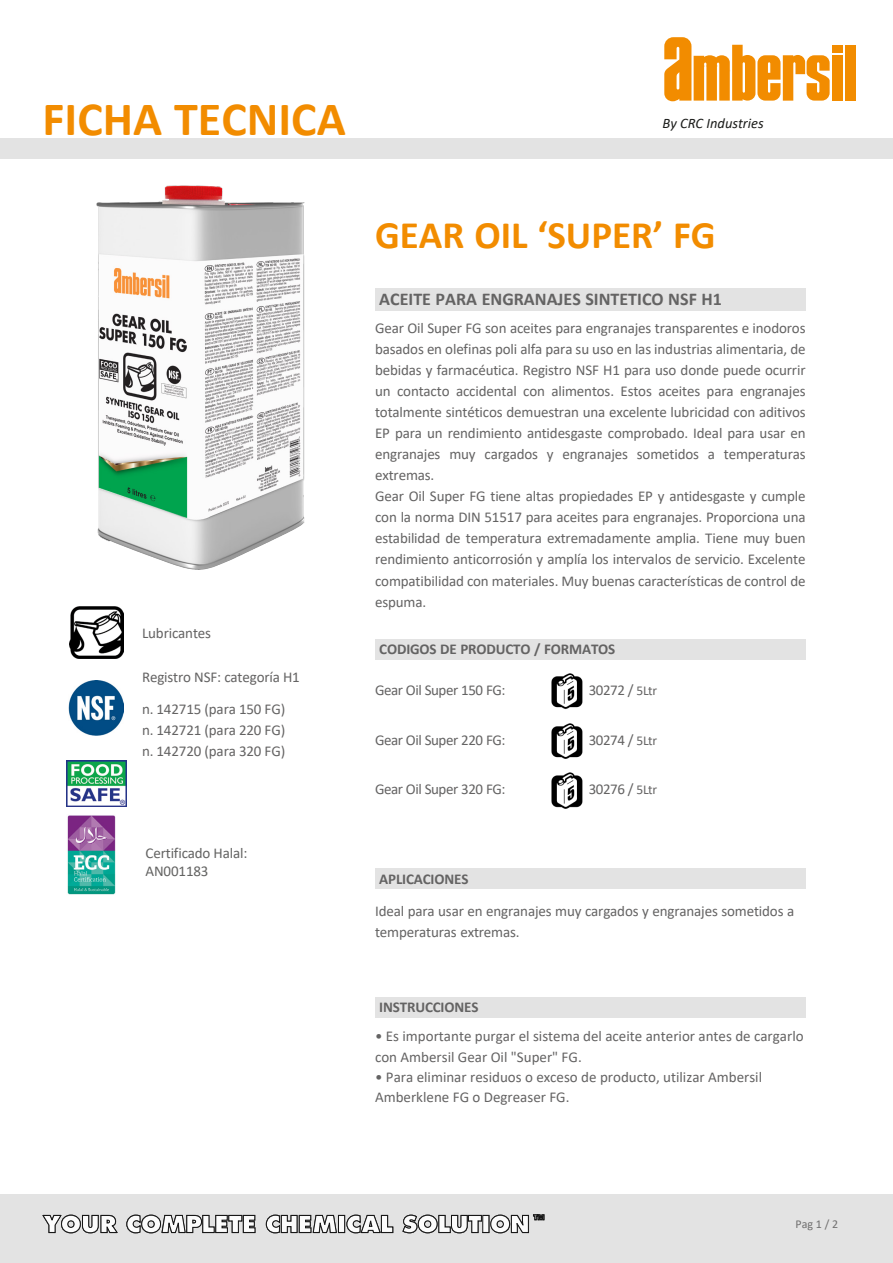
<style>
.page{position:relative;width:893px;height:1263px;background:#fff}
.page>*{position:absolute;margin:0;border:0;box-sizing:border-box;transform-origin:0 0}
.t1{font:700 48px "Calibri";color:#f28c00}
.t2{font:700 39px "Calibri";color:#f28c00}
.t3{font:700 18px "Calibri";color:#646363}
.t4{font:15px/21px "Calibri";letter-spacing:-.01em;color:#646363}
.t5{font:15px "Calibri";letter-spacing:-.03em;color:#646363}
.t6{font:700 15px "Calibri";letter-spacing:-.01em;color:#646363}
.t7{font:15px/18px "Calibri";letter-spacing:-.01em;color:#636362}
.t8{font:italic 14.55px "Calibri";color:#1c1d1b}
.t9{font:12px "Calibri";color:#706f6f}
.s1{font-size:13.5px}
</style>
<div class="page">
<div style="left:375px;top:288px;width:430px;height:22px;background:#e3e3e3"></div>
<div style="left:375px;top:868px;width:430px;height:21px;background:#e3e3e3"></div>
<img style="left:96px;top:185px;width:208px;height:384px">
<div style="left:0;top:1195px;width:893px;height:68px;background:#e3e3e3"></div>
<svg style="left:42px;top:1214px;width:76px;height:19px"></svg>
<svg style="left:126px;top:1214px;width:419px;height:19px"></svg>
<div style="left:375px;top:997px;width:430px;height:20px;background:#e3e3e3"></div>
<div style="left:375px;top:639px;width:430px;height:20px;background:#e3e3e3"></div>
<img style="left:68px;top:681px;width:55px;height:55px">
<img style="left:69px;top:606px;width:54px;height:53px">
<img style="left:67px;top:761px;width:59px;height:45px">
<div style="left:0;top:138px;width:893px;height:21px;background:#e3e3e3"></div>
<img style="left:551px;top:673px;width:32px;height:36px">
<img style="left:551px;top:723px;width:32px;height:36px">
<img style="left:551px;top:772px;width:32px;height:37px">
<div style="left:845px;top:45px;width:10px;height:56px;background:#f28c00"></div>
<div style="left:832px;top:45px;width:10px;height:7px;background:#f28c00"></div>
<div style="left:832px;top:55px;width:10px;height:46px;background:#f28c00"></div>
<svg style="left:664px;top:37px;width:166px;height:64px"></svg>
<img style="left:67px;top:815px;width:49px;height:80px">
<h1 class="t1" style="left:43px;top:85px;width:305px">FICHA TECNICA</h1>
<p class="t8" style="left:663px;top:114px;width:103px">By CRC Industries</p>
<p class="t4" style="left:142px;top:622px;width:70px">Lubricantes</p>
<p class="t4" style="left:142px;top:660px;width:159px;line-height:32.8px">Registro NSF: categoría H1 n. 142715 (para 150 FG)</p>
<p class="t4" style="left:142px;top:719px;width:145px">n. 142721 (para 220 FG) n. 142720 (para 320 FG)</p>
<p class="t7" style="left:146px;top:844px;width:103px">Certificado Halal:<br>AN001183</p>
<h2 class="t2" style="left:375px;top:207px;width:342px">GEAR OIL ‘SUPER’ FG</h2>
<p class="t3" style="left:379px;top:286px;width:344px">ACEITE PARA ENGRANAJES SINTETICO NSF H1</p>
<p class="t4" style="left:375px;top:318px;width:432px">Gear Oil Super FG son aceites para engranajes transparentes e inodoros basados en olefinas poli alfa para su uso en las industrias alimentaria, de bebidas y farmacéutica. Registro NSF H1 para uso donde puede ocurrir un contacto accidental con alimentos. Estos aceites para engranajes totalmente sintéticos demuestran una excelente lubricidad con aditivos EP para un rendimiento antidesgaste comprobado. Ideal para usar en engranajes muy cargados y engranajes sometidos a temperaturas extremas.<br>Gear Oil Super FG tiene altas propiedades EP y antidesgaste y cumple con la norma DIN 51517 para aceites para engranajes. Proporciona una estabilidad de temperatura extremadamente amplia. Tiene muy buen rendimiento anticorrosión y amplía los intervalos de servicio. Excelente compatibilidad con materiales. Muy buenas características de control de espuma.</p>
<p class="t6" style="left:379px;top:638px;width:238px">CODIGOS DE PRODUCTO / FORMATOS</p>
<p class="t5" style="left:375px;top:679px;width:132px">Gear Oil Super 150 FG:</p>
<p class="t4" style="left:589px;top:679px;width:70px">30272 / <span class="s1">5Ltr</span></p>
<p class="t5" style="left:375px;top:729px;width:132px">Gear Oil Super 220 FG:</p>
<p class="t4" style="left:589px;top:729px;width:70px">30274 / <span class="s1">5Ltr</span></p>
<p class="t5" style="left:375px;top:779px;width:132px">Gear Oil Super 320 FG:</p>
<p class="t4" style="left:589px;top:778px;width:70px">30276 / <span class="s1">5Ltr</span></p>
<p class="t6" style="left:379px;top:868px;width:91px">APLICACIONES</p>
<p class="t4" style="left:375px;top:900px;width:421px">Ideal para usar en engranajes muy cargados y engranajes sometidos a temperaturas extremas.</p>
<p class="t6" style="left:379px;top:996px;width:101px">INSTRUCCIONES</p>
<p class="t4" style="left:375px;top:1026px;width:430px;line-height:20.1px">• Es importante purgar el sistema del aceite anterior antes de cargarlo con Ambersil Gear Oil "Super" FG.</p>
<p class="t4" style="left:375px;top:1066px;width:389px;line-height:20.1px">• Para eliminar residuos o exceso de producto, utilizar Ambersil<br>Amberklene FG o Degreaser FG.</p>
<p class="t9" style="left:795px;top:1215px;width:44px">Pag 1 / 2</p>
</div>
